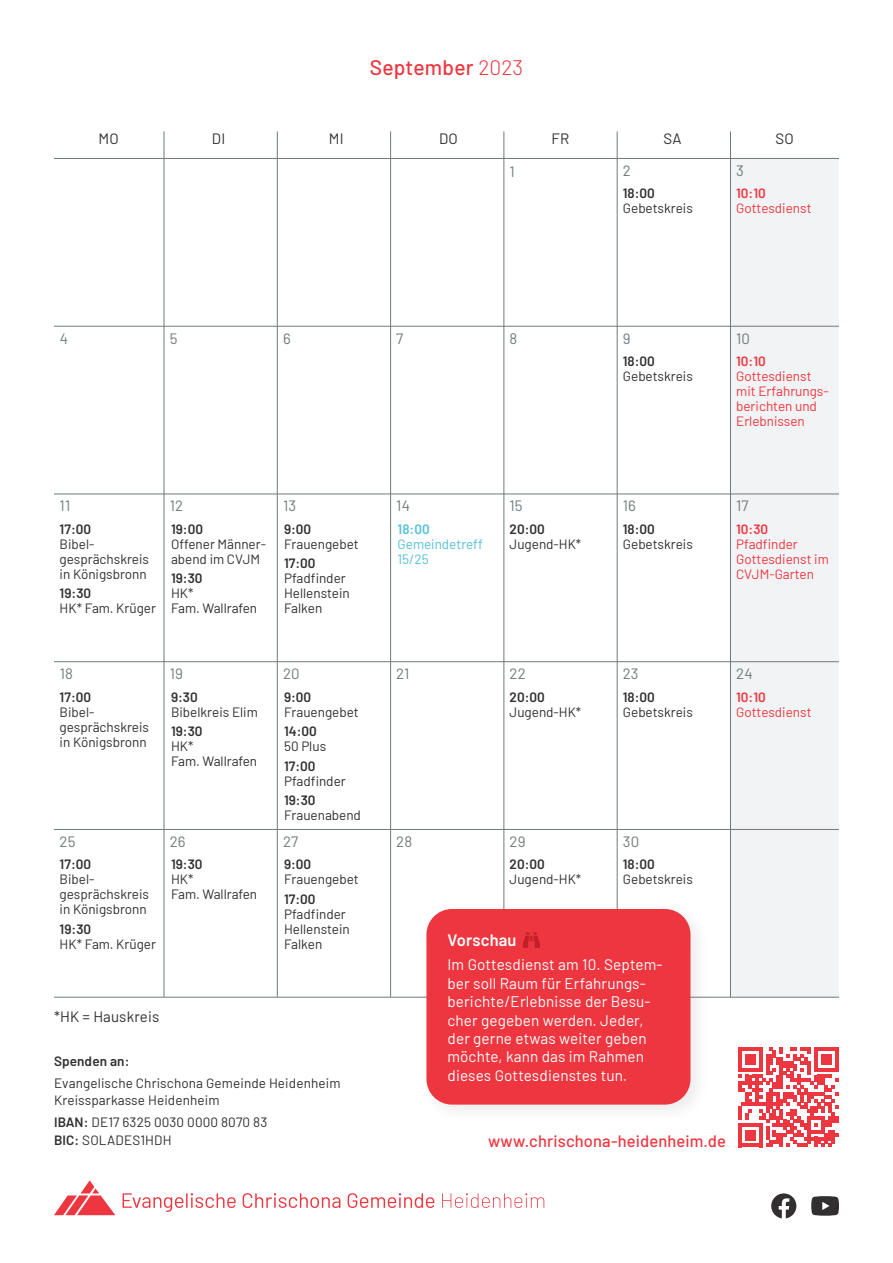
<style>
.page{position:relative;width:893px;height:1263px;background:#fff}
.page>*{position:absolute;margin:0;border:0;box-sizing:border-box;transform-origin:0 0}
.t1{font:500 21px "Barlow";letter-spacing:.015em;color:#ee3640}
.t2{font:500 16.5px "Barlow";letter-spacing:.01em;color:#ee3640}
.t3{font:600 16.5px "Barlow";letter-spacing:.01em;color:#fff}
.t4{font:15.3px/18.3px "Barlow";letter-spacing:.01em;color:#fff}
.t5{font:15px "Barlow";letter-spacing:.01em;color:#6f7a7a}
.t6{font:15px "Barlow";letter-spacing:.01em;color:#312f30}
.t7{font:13.5px/15px "Barlow";color:#312f30}
.t8{font:600 13.5px "Barlow";color:#312f30}
.t9{font:13.5px/15px "Barlow";color:#ee3640}
.t10{font:600 13.5px "Barlow";color:#ee3640}
.t11{font:13.5px/15px "Barlow";color:#54c0d7}
.t12{font:600 13.5px "Barlow";color:#54c0d7}
.s1{font-weight:300}
.s2{font-weight:600}
</style>
<div class="page">
<div style="left:730px;top:158px;width:109px;height:839px;background:#f2f3f4"></div>
<hr style="left:164px;top:131px;width:1px;height:866px;background:#6f7a7a">
<hr style="left:277px;top:131px;width:1px;height:866px;background:#6f7a7a">
<hr style="left:390px;top:131px;width:1px;height:866px;background:#6f7a7a">
<hr style="left:503px;top:131px;width:1px;height:866px;background:#6f7a7a">
<hr style="left:617px;top:131px;width:1px;height:866px;background:#6f7a7a">
<hr style="left:730px;top:131px;width:1px;height:866px;background:#6f7a7a">
<hr style="left:54px;top:158px;width:785px;height:1px;background:#6f7a7a">
<hr style="left:54px;top:326px;width:785px;height:1px;background:#6f7a7a">
<hr style="left:54px;top:494px;width:785px;height:1px;background:#6f7a7a">
<hr style="left:54px;top:661px;width:785px;height:1px;background:#6f7a7a">
<hr style="left:54px;top:829px;width:785px;height:1px;background:#6f7a7a">
<hr style="left:54px;top:997px;width:785px;height:1px;background:#6f7a7a">
<svg style="left:738px;top:1047px;width:100px;height:100px"></svg>
<svg style="left:771px;top:1193px;width:25px;height:25px"></svg>
<svg style="left:811px;top:1196px;width:28px;height:20px"></svg>
<svg style="left:123px;top:1193px;width:113px;height:19px"></svg>
<svg style="left:243px;top:1193px;width:97px;height:15px"></svg>
<svg style="left:348px;top:1193px;width:86px;height:15px"></svg>
<svg style="left:442px;top:1193px;width:102px;height:15px"></svg>
<svg style="left:54px;top:1180px;width:61px;height:35px"></svg>
<div style="left:418px;top:901px;width:293px;height:224px;background:#231f20;opacity:.09"></div>
<div style="left:426px;top:909px;width:264px;height:195px;background:#ee3640;border-radius:26px"></div>
<svg style="left:523px;top:932px;width:17px;height:16px"></svg>
<p class="t6" style="left:98px;top:127px;width:22px">MO</p>
<p class="t6" style="left:212px;top:127px;width:15px">DI</p>
<h1 class="t1" style="left:370px;top:52px;width:155px">September <span class="s1">2023</span></h1>
<p class="t6" style="left:329px;top:127px;width:16px">MI</p>
<p class="t6" style="left:439px;top:127px;width:20px">DO</p>
<p class="t6" style="left:552px;top:127px;width:19px">FR</p>
<p class="t6" style="left:664px;top:127px;width:20px">SA</p>
<p class="t6" style="left:776px;top:127px;width:20px">SO</p>
<p class="t5" style="left:623px;top:160px;width:10px">2</p>
<p class="t5" style="left:736px;top:160px;width:9px">3</p>
<p class="t5" style="left:510px;top:160px;width:7px">1</p>
<p class="t8" style="left:623px;top:184px;width:34px">18:00</p>
<p class="t7" style="left:623px;top:200px;width:71px">Gebetskreis</p>
<p class="t10" style="left:736px;top:184px;width:31px">10:10</p>
<p class="t9" style="left:736px;top:200px;width:77px">Gottesdienst</p>
<p class="t5" style="left:60px;top:327px;width:10px">4</p>
<p class="t5" style="left:170px;top:327px;width:9px">5</p>
<p class="t5" style="left:283px;top:327px;width:9px">6</p>
<p class="t5" style="left:396px;top:327px;width:9px">7</p>
<p class="t5" style="left:510px;top:327px;width:9px">8</p>
<p class="t5" style="left:623px;top:327px;width:9px">9</p>
<p class="t5" style="left:736px;top:327px;width:15px">10</p>
<p class="t8" style="left:623px;top:351px;width:34px">18:00</p>
<p class="t7" style="left:623px;top:368px;width:71px">Gebetskreis</p>
<p class="t10" style="left:736px;top:351px;width:31px">10:10</p>
<p class="t9" style="left:736px;top:368px;width:94px">Gottesdienst mit Erfahrungs&shy;berichten und<br>Erlebnissen</p>
<p class="t5" style="left:60px;top:495px;width:12px">11</p>
<p class="t5" style="left:170px;top:495px;width:15px">12</p>
<p class="t8" style="left:171px;top:519px;width:34px">19:00</p>
<p class="t7" style="left:171px;top:536px;width:96px">Offener Männer&shy;abend im CVJM</p>
<p class="t8" style="left:171px;top:569px;width:33px">19:30</p>
<p class="t7" style="left:171px;top:585px;width:88px">HK*<br>Fam. Wallrafen</p>
<p class="t8" style="left:60px;top:519px;width:33px">17:00</p>
<p class="t7" style="left:60px;top:536px;width:91px">Bibel&shy;gesprächskreis in Königsbronn</p>
<p class="t8" style="left:60px;top:584px;width:33px">19:30</p>
<p class="t7" style="left:60px;top:600px;width:98px">HK* Fam. Krüger</p>
<p class="t5" style="left:283px;top:495px;width:15px">13</p>
<p class="t5" style="left:396px;top:495px;width:15px">14</p>
<p class="t5" style="left:510px;top:495px;width:15px">15</p>
<p class="t5" style="left:623px;top:495px;width:15px">16</p>
<p class="t5" style="left:736px;top:495px;width:14px">17</p>
<p class="t8" style="left:284px;top:519px;width:29px">9:00</p>
<p class="t7" style="left:284px;top:536px;width:76px">Frauengebet</p>
<p class="t8" style="left:284px;top:554px;width:33px">17:00</p>
<p class="t7" style="left:284px;top:570px;width:67px">Pfadfinder<br>Hellenstein<br>Falken</p>
<p class="t12" style="left:398px;top:519px;width:34px">18:00</p>
<p class="t11" style="left:398px;top:535px;width:87px">Gemeindetreff<br>15/25</p>
<p class="t8" style="left:510px;top:519px;width:37px">20:00</p>
<p class="t7" style="left:510px;top:536px;width:73px">Jugend-HK*</p>
<p class="t8" style="left:623px;top:519px;width:34px">18:00</p>
<p class="t7" style="left:623px;top:536px;width:71px">Gebetskreis</p>
<p class="t10" style="left:736px;top:519px;width:34px">10:30</p>
<p class="t9" style="left:736px;top:536px;width:94px">Pfadfinder<br>Gottesdienst im<br>CVJM-Garten</p>
<p class="t5" style="left:60px;top:663px;width:15px">18</p>
<p class="t5" style="left:170px;top:663px;width:15px">19</p>
<p class="t5" style="left:283px;top:663px;width:18px">20</p>
<p class="t5" style="left:396px;top:663px;width:15px">21</p>
<p class="t5" style="left:510px;top:663px;width:18px">22</p>
<p class="t5" style="left:623px;top:663px;width:17px">23</p>
<p class="t5" style="left:736px;top:663px;width:18px">24</p>
<p class="t8" style="left:60px;top:687px;width:33px">17:00</p>
<p class="t7" style="left:60px;top:703px;width:91px">Bibel&shy;gesprächskreis in Königsbronn</p>
<p class="t8" style="left:171px;top:687px;width:28px">9:30</p>
<p class="t7" style="left:171px;top:703px;width:88px">Bibelkreis Elim</p>
<p class="t8" style="left:171px;top:721px;width:33px">19:30</p>
<p class="t7" style="left:171px;top:738px;width:88px">HK*<br>Fam. Wallrafen</p>
<p class="t8" style="left:284px;top:687px;width:29px">9:00</p>
<p class="t7" style="left:284px;top:703px;width:76px">Frauengebet</p>
<p class="t8" style="left:284px;top:721px;width:34px">14:00</p>
<p class="t7" style="left:284px;top:738px;width:44px">50 Plus</p>
<p class="t8" style="left:284px;top:756px;width:33px">17:00</p>
<p class="t7" style="left:284px;top:772px;width:63px">Pfadfinder</p>
<p class="t8" style="left:284px;top:790px;width:33px">19:30</p>
<p class="t7" style="left:284px;top:807px;width:78px">Frauenabend</p>
<p class="t8" style="left:510px;top:687px;width:37px">20:00</p>
<p class="t7" style="left:510px;top:703px;width:73px">Jugend-HK*</p>
<p class="t8" style="left:623px;top:687px;width:34px">18:00</p>
<p class="t7" style="left:623px;top:703px;width:71px">Gebetskreis</p>
<p class="t5" style="left:170px;top:830px;width:17px">26</p>
<p class="t5" style="left:283px;top:830px;width:17px">27</p>
<p class="t5" style="left:396px;top:830px;width:18px">28</p>
<p class="t5" style="left:510px;top:830px;width:18px">29</p>
<p class="t5" style="left:623px;top:830px;width:18px">30</p>
<p class="t8" style="left:623px;top:854px;width:34px">18:00</p>
<p class="t7" style="left:623px;top:871px;width:71px">Gebetskreis</p>
<p class="t5" style="left:60px;top:830px;width:17px">25</p>
<p class="t8" style="left:60px;top:854px;width:33px">17:00</p>
<p class="t7" style="left:60px;top:871px;width:91px">Bibel&shy;gesprächskreis in Königsbronn</p>
<p class="t8" style="left:60px;top:919px;width:33px">19:30</p>
<p class="t7" style="left:60px;top:935px;width:98px">HK* Fam. Krüger</p>
<p class="t8" style="left:171px;top:854px;width:33px">19:30</p>
<p class="t7" style="left:171px;top:871px;width:88px">HK*<br>Fam. Wallrafen</p>
<p class="t8" style="left:284px;top:854px;width:29px">9:00</p>
<p class="t7" style="left:284px;top:871px;width:76px">Frauengebet</p>
<p class="t8" style="left:284px;top:889px;width:33px">17:00</p>
<p class="t7" style="left:284px;top:905px;width:67px">Pfadfinder<br>Hellenstein<br>Falken</p>
<p class="t8" style="left:510px;top:854px;width:37px">20:00</p>
<p class="t7" style="left:510px;top:871px;width:73px">Jugend-HK*</p>
<p class="t3" style="left:447px;top:928px;width:70px">Vorschau</p>
<p class="t4" style="left:447px;top:954px;width:217px">Im Gottesdienst am 10. Septem&shy;ber soll Raum für Erfahrungs&shy;berichte/Erlebnisse der Besu&shy;cher gegeben werden. Jeder, der gerne etwas weiter geben möchte, kann das im Rahmen dieses Gottesdienstes tun.</p>
<p class="t6" style="left:54px;top:1006px;width:107px">*HK = Hauskreis</p>
<p class="t8" style="left:54px;top:1051px;width:77px">Spenden an:</p>
<p class="t7" style="left:54px;top:1074px;width:288px;line-height:16.5px">Evangelische Chrischona Gemeinde Heidenheim<br>Kreissparkasse Heidenheim</p>
<p class="t7" style="left:54px;top:1112px;width:215px;line-height:18px"><span class="s2">IBAN:</span> DE17 6325 0030 0000 8070 83<br><span class="s2">BIC:</span> SOLADES1HDH</p>
<p class="t2" style="left:488px;top:1129px;width:239px">www.chrischona-heidenheim.de</p>
<p class="t10" style="left:736px;top:687px;width:31px">10:10</p>
<p class="t9" style="left:736px;top:703px;width:77px">Gottesdienst</p>
</div>
